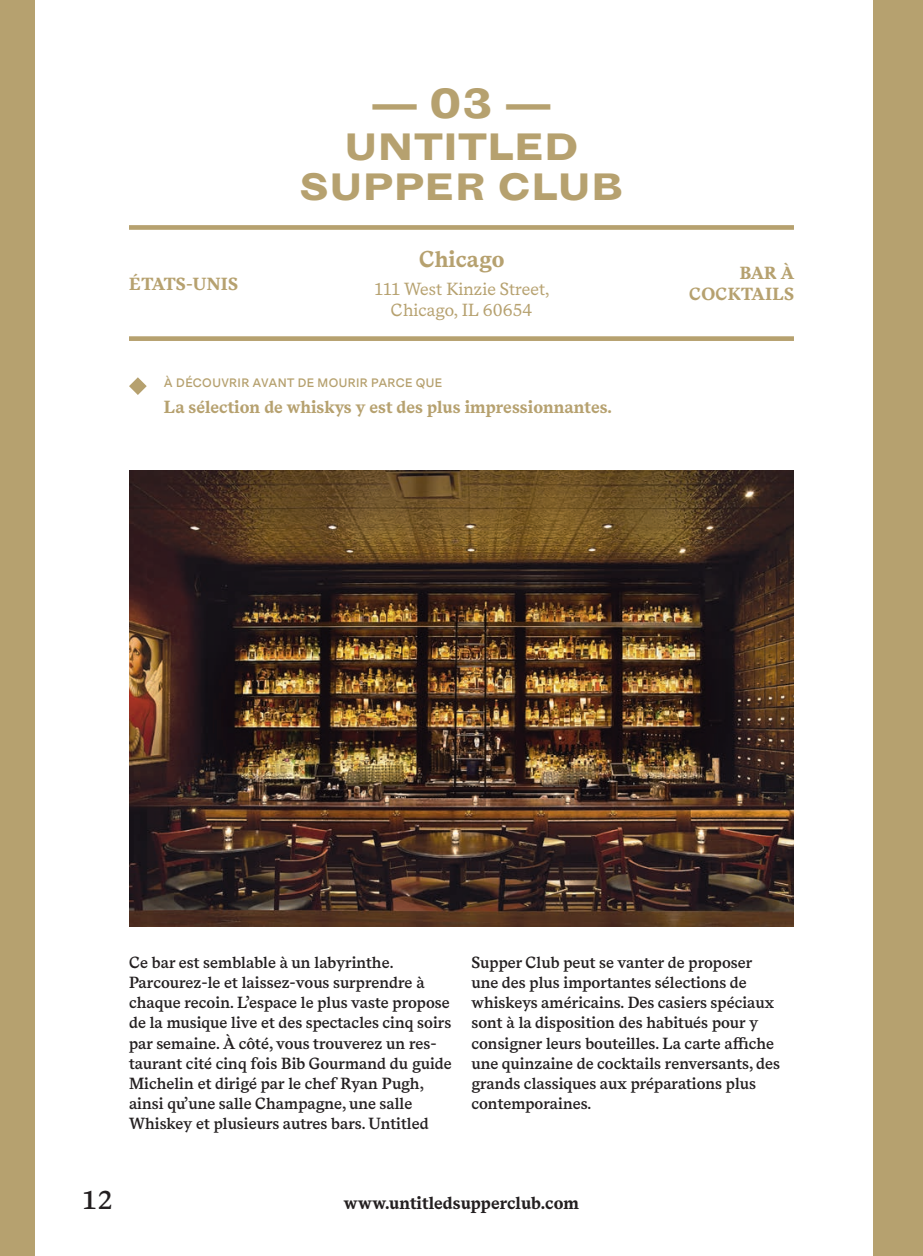
<style>
.page{position:relative;width:923px;height:1256px;background:#fff}
.page>*{position:absolute;margin:0;border:0;box-sizing:border-box;transform-origin:0 0}
.t1{font:700 expanded 43.75px "Grotesque MT Std";color:#b6a16f}
.t2{font:700 expanded 38.5px/40.2px "Grotesque MT Std";letter-spacing:.005em;color:#b6a16f;text-align:center}
.t3{font:600 26.25px "Messina Serif";color:#231f20}
.t4{font:700 22.75px "Messina Serif";color:#b6a16f}
.t5{font:700 17.5px/21px "Messina Serif";color:#b6a16f;text-align:right}
.t6{font:17.5px/21px "Messina Serif";color:#b6a16f;text-align:center}
.t7{font:700 17.5px "Messina Serif";color:#231f20}
.t8{font:600 16.1px/20.1px "Messina Serif";color:#231f20}
.t9{font:600 12.25px "Messina Sans";letter-spacing:.03em;color:#b6a16f}
</style>
<div class="page">
<div style="left:129px;top:336px;width:665px;height:5px;background:#b6a16f"></div>
<div style="left:129px;top:225px;width:665px;height:5px;background:#b6a16f"></div>
<svg style="left:129px;top:377px;width:18px;height:18px"></svg>
<img style="left:129px;top:470px;width:665px;height:455px">
<div style="left:873px;top:0;width:50px;height:1255px;background:#b6a16f"></div>
<div style="left:0;top:0;width:35px;height:1255px;background:#b6a16f"></div>
<h1 class="t1" style="left:373px;top:76px;width:179px">— 03 —</h1>
<p class="t5" style="left:129px;top:274px;width:110px">ÉTATS-UNIS</p>
<h2 class="t2" style="left:299px;top:126px;width:326px">UNTITLED<br>SUPPER CLUB</h2>
<h3 class="t4" style="left:419px;top:245px;width:87px">Chicago</h3>
<p class="t6" style="left:375px;top:279px;width:176px">111 West Kinzie Street,<br>Chicago, IL 60654</p>
<p class="t9" style="left:164px;top:375px;width:280px">À DÉCOUVRIR AVANT DE MOURIR PARCE QUE</p>
<p class="t5" style="left:164px;top:397px;width:450px">La sélection de whiskys y est des plus impressionnantes.</p>
<p class="t5" style="left:689px;top:264px;width:107px">BAR À<br>COCKTAILS</p>
<p class="t8" style="left:129px;top:953px;width:324px">Ce bar est semblable à un labyrinthe.<br>Parcourez-le et laissez-vous surprendre à chaque recoin. L’espace le plus vaste propose de la musique live et des spectacles cinq soirs par semaine. À côté, vous trouverez un res&shy;taurant cité cinq fois Bib Gourmand du guide Michelin et dirigé par le chef Ryan Pugh, ainsi qu’une salle Champagne, une salle Whiskey et plusieurs autres bars. Untitled</p>
<p class="t8" style="left:471px;top:953px;width:310px">Supper Club peut se vanter de proposer une des plus importantes sélections de whiskeys américains. Des casiers spéciaux sont à la disposition des habitués pour y consigner leurs bouteilles. La carte affiche une quinzaine de cocktails renversants, des grands classiques aux préparations plus contemporaines.</p>
<h3 class="t3" style="left:83px;top:1183px;width:31px">12</h3>
<p class="t7" style="left:344px;top:1191px;width:237px">www.untitledsupperclub.com</p>
</div>
